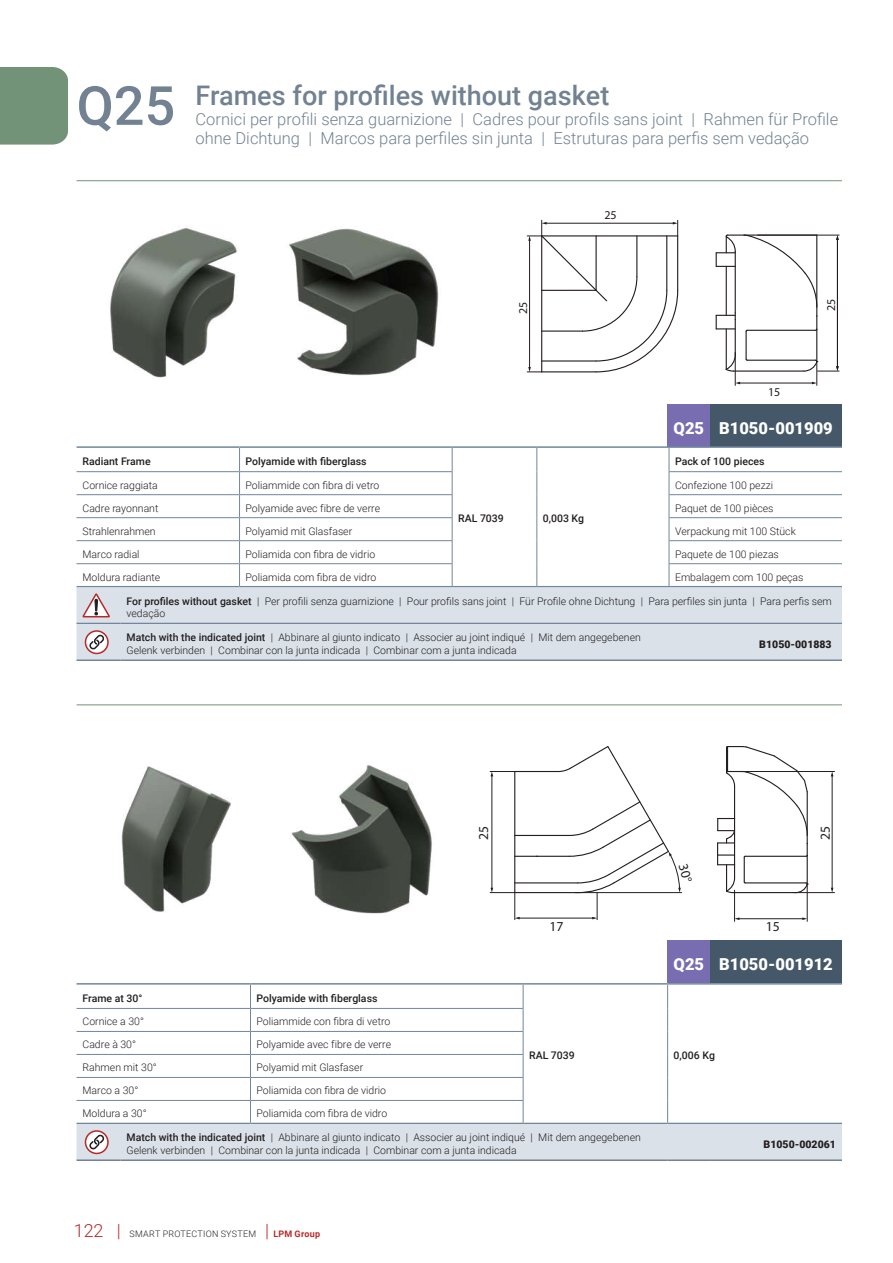
<style>
.page{position:relative;width:893px;height:1263px;background:#fff}
.page>*{position:absolute;margin:0;border:0;box-sizing:border-box;transform-origin:0 0}
.t1{font:500 54px "Roboto";color:#728292}
.t2{font:500 27px "Roboto";color:#728292}
.t3{font:300 16.5px/19.8px "Roboto";color:#728292}
.t4{font:900 16.5px "Roboto";color:#fff}
.t5{font:13.65px "Myriad Pro";color:#231f20}
.t6{font:12px "Myriad Pro";color:#231c1e}
.t7{font:300 10.5px/12.6px "Roboto";color:#231f20}
.t8{font:500 10.5px "Roboto";color:#231f20}
.t9{font:900 10.5px "Roboto";color:#231f20}
.t10{font:300 9px "Roboto";letter-spacing:.03em;color:#231f20}
.s1{font-weight:500}
.s2{font-size:18px;color:#b72b2a}
.s3{font-weight:700;color:#b72b2a}
</style>
<div class="page">
<div style="left:0;top:67px;width:68px;height:78px;background:#729377"></div>
<hr style="left:77px;top:180px;width:765px;height:1px;background:#729377">
<hr style="left:77px;top:704px;width:765px;height:1px;background:#729377">
<img style="left:110px;top:228px;width:329px;height:150px">
<hr style="left:739px;top:383px;width:74px;height:1px;background:#231c1e">
<hr style="left:735px;top:352px;width:1px;height:33px;background:#231c1e">
<hr style="left:837px;top:239px;width:1px;height:128px;background:#231c1e">
<hr style="left:758px;top:235px;width:81px;height:1px;background:#231c1e">
<svg style="left:527px;top:220px;width:152px;height:153px"></svg>
<hr style="left:541px;top:236px;width:1px;height:136px;background:#231c1e">
<hr style="left:733px;top:370px;width:71px;height:2px;background:#231c1e">
<hr style="left:747px;top:360px;width:68px;height:1px;background:#231c1e">
<hr style="left:735px;top:319px;width:1px;height:36px;background:#231c1e">
<hr style="left:745px;top:331px;width:2px;height:28px;background:#231c1e">
<hr style="left:816px;top:329px;width:1px;height:33px;background:#231c1e">
<hr style="left:726px;top:329px;width:1px;height:40px;background:#231c1e">
<svg style="left:803px;top:359px;width:36px;height:26px"></svg>
<svg style="left:725px;top:354px;width:11px;height:18px"></svg>
<svg style="left:716px;top:234px;width:102px;height:98px"></svg>
<div style="left:668px;top:404px;width:42px;height:42px;background:#786db1"></div>
<div style="left:710px;top:404px;width:132px;height:42px;background:#455869"></div>
<hr style="left:77px;top:446px;width:163px;height:2px;background:#72869e">
<hr style="left:240px;top:446px;width:212px;height:2px;background:#72869e">
<hr style="left:452px;top:446px;width:85px;height:2px;background:#72869e">
<hr style="left:537px;top:446px;width:132px;height:2px;background:#72869e">
<hr style="left:669px;top:446px;width:173px;height:2px;background:#72869e">
<hr style="left:77px;top:659px;width:43px;height:2px;background:#72869e">
<hr style="left:120px;top:659px;width:549px;height:2px;background:#72869e">
<hr style="left:669px;top:659px;width:173px;height:2px;background:#72869e">
<svg style="left:77px;top:448px;width:765px;height:212px"></svg>
<img style="left:121px;top:765px;width:311px;height:149px">
<hr style="left:738px;top:918px;width:65px;height:1px;background:#231f20">
<svg style="left:802px;top:917px;width:5px;height:3px"></svg>
<hr style="left:807px;top:884px;width:1px;height:37px;background:#231f20">
<hr style="left:734px;top:890px;width:1px;height:31px;background:#231f20">
<hr style="left:832px;top:775px;width:1px;height:114px;background:#231f20">
<hr style="left:793px;top:892px;width:41px;height:1px;background:#231f20">
<hr style="left:742px;top:771px;width:92px;height:1px;background:#231f20">
<hr style="left:519px;top:918px;width:74px;height:1px;background:#231f20">
<hr style="left:492px;top:775px;width:1px;height:114px;background:#231f20">
<svg style="left:490px;top:771px;width:24px;height:5px"></svg>
<svg style="left:490px;top:888px;width:30px;height:32px"></svg>
<hr style="left:515px;top:835px;width:54px;height:1px;background:#231f20">
<hr style="left:515px;top:856px;width:54px;height:1px;background:#231f20">
<hr style="left:515px;top:882px;width:63px;height:1px;background:#231f20">
<hr style="left:515px;top:892px;width:63px;height:1px;background:#231f20">
<hr style="left:514px;top:771px;width:1px;height:121px;background:#231f20">
<hr style="left:515px;top:771px;width:43px;height:1px;background:#231f20">
<svg style="left:717px;top:746px;width:92px;height:148px"></svg>
<div style="left:668px;top:940px;width:42px;height:43px;background:#786db1"></div>
<div style="left:710px;top:940px;width:132px;height:43px;background:#455869"></div>
<hr style="left:77px;top:983px;width:173px;height:1px;background:#72869e">
<hr style="left:250px;top:983px;width:273px;height:1px;background:#72869e">
<hr style="left:523px;top:983px;width:145px;height:1px;background:#72869e">
<hr style="left:668px;top:983px;width:174px;height:1px;background:#72869e">
<hr style="left:77px;top:1159px;width:43px;height:2px;background:#728292">
<hr style="left:120px;top:1159px;width:548px;height:2px;background:#728292">
<hr style="left:668px;top:1159px;width:42px;height:2px;background:#728292">
<hr style="left:710px;top:1159px;width:132px;height:2px;background:#728292">
<svg style="left:77px;top:984px;width:765px;height:176px"></svg>
<svg style="left:557px;top:746px;width:125px;height:174px"></svg>
<h1 class="t1" style="left:77px;top:86px;width:100px">Q25</h1>
<h2 class="t2" style="left:196px;top:76px;width:415px">Frames for pro昀椀les without gasket</h2>
<h3 class="t3" style="left:196px;top:108px;width:644px">Cornici per pro昀椀li senza guarnizione | Cadres pour pro昀椀ls sans joint | Rahmen für Pro昀椀le ohne Dichtung | Marcos para per昀椀les sin junta | Estruturas para per昀椀s sem vedação</h3>
<p class="t6" style="left:604px;top:208px;width:14px">25</p>
<p class="t6" style="left:516px;top:314px;width:14px;rotate:-90deg">25</p>
<p class="t6" style="left:824px;top:311px;width:14px;rotate:-90deg">25</p>
<p class="t6" style="left:768px;top:385px;width:14px">15</p>
<h3 class="t4" style="left:674px;top:422px;width:161px">Q25 B1050-001909</h3>
<p class="t8" style="left:83px;top:454px;width:70px">Radiant Frame</p>
<p class="t8" style="left:246px;top:454px;width:122px">Polyamide with 昀椀berglass</p>
<p class="t8" style="left:675px;top:454px;width:91px">Pack of 100 pieces</p>
<p class="t7" style="left:83px;top:478px;width:77px">Cornice raggiata</p>
<p class="t7" style="left:246px;top:478px;width:135px">Poliammide con 昀椀bra di vetro</p>
<p class="t7" style="left:675px;top:479px;width:100px">Confezione 100 pezzi</p>
<p class="t7" style="left:83px;top:501px;width:77px">Cadre rayonnant</p>
<p class="t7" style="left:246px;top:501px;width:136px">Polyamide avec fibre de verre</p>
<p class="t7" style="left:675px;top:501px;width:100px">Paquet de 100 pièces</p>
<p class="t7" style="left:83px;top:524px;width:75px">Strahlenrahmen</p>
<p class="t7" style="left:246px;top:524px;width:108px">Polyamid mit Glasfaser</p>
<p class="t7" style="left:675px;top:524px;width:122px">Verpackung mit 100 Stück</p>
<p class="t7" style="left:83px;top:547px;width:59px">Marco radial</p>
<p class="t7" style="left:246px;top:547px;width:131px">Poliamida con 昀椀bra de vidrio</p>
<p class="t7" style="left:675px;top:548px;width:105px">Paquete de 100 piezas</p>
<p class="t7" style="left:83px;top:570px;width:79px">Moldura radiante</p>
<p class="t7" style="left:246px;top:570px;width:132px">Poliamida com 昀椀bra de vidro</p>
<p class="t7" style="left:675px;top:570px;width:130px">Embalagem com 100 peças</p>
<p class="t7" style="left:126px;top:594px;width:707px"><span class="s1">For pro昀椀les without gasket</span> | Per pro昀椀li senza guarnizione | Pour pro昀椀ls sans joint | Für Pro昀椀le ohne Dichtung | Para per昀椀les sin junta | Para per昀椀s sem vedação</p>
<p class="t7" style="left:126px;top:631px;width:516px"><span class="s1">Match with the indicated joint</span> | Abbinare al giunto indicato | Associer au joint indiqué | Mit dem angegebenen<br>Gelenk verbinden | Combinar con la junta indicada | Combinar com a junta indicada</p>
<p class="t9" style="left:759px;top:640px;width:74px">B1050-001883</p>
<p class="t8" style="left:458px;top:511px;width:47px">RAL 7039</p>
<p class="t8" style="left:543px;top:511px;width:43px">0,003 Kg</p>
<p class="t8" style="left:83px;top:990px;width:61px">Frame at 30°</p>
<p class="t8" style="left:256px;top:990px;width:122px">Polyamide with 昀椀berglass</p>
<h3 class="t5" style="left:475px;top:840px;width:16px;rotate:-90deg">25</h3>
<h3 class="t5" style="left:550px;top:918px;width:16px">17</h3>
<h3 class="t5" style="left:766px;top:918px;width:16px">15</h3>
<h3 class="t5" style="left:817px;top:840px;width:16px;rotate:-90deg">25</h3>
<h3 class="t4" style="left:674px;top:958px;width:161px">Q25 B1050-001912</h3>
<p class="t7" style="left:83px;top:1015px;width:63px">Cornice a 30°</p>
<p class="t7" style="left:256px;top:1015px;width:135px">Poliammide con 昀椀bra di vetro</p>
<p class="t7" style="left:83px;top:1038px;width:55px">Cadre à 30°</p>
<p class="t7" style="left:256px;top:1038px;width:136px">Polyamide avec fibre de verre</p>
<p class="t7" style="left:83px;top:1061px;width:76px">Rahmen mit 30°</p>
<p class="t7" style="left:256px;top:1061px;width:108px">Polyamid mit Glasfaser</p>
<p class="t7" style="left:83px;top:1084px;width:57px">Marco a 30°</p>
<p class="t7" style="left:256px;top:1084px;width:131px">Poliamida con 昀椀bra de vidrio</p>
<p class="t7" style="left:83px;top:1107px;width:66px">Moldura a 30°</p>
<p class="t7" style="left:256px;top:1107px;width:132px">Poliamida com 昀椀bra de vidro</p>
<p class="t7" style="left:126px;top:1131px;width:516px"><span class="s1">Match with the indicated joint</span> | Abbinare al giunto indicato | Associer au joint indiqué | Mit dem angegebenen<br>Gelenk verbinden | Combinar con la junta indicada | Combinar com a junta indicada</p>
<p class="t9" style="left:764px;top:1140px;width:74px">B1050-002061</p>
<p class="t8" style="left:529px;top:1048px;width:47px">RAL 7039</p>
<p class="t8" style="left:674px;top:1048px;width:43px">0,006 Kg</p>
<p class="t10" style="left:74px;top:1228px;width:248px"><span class="s2">122 |</span> SMART PROTECTION SYSTEM <span class="s2">|</span> <span class="s3">LPM Group</span></p>
</div>
